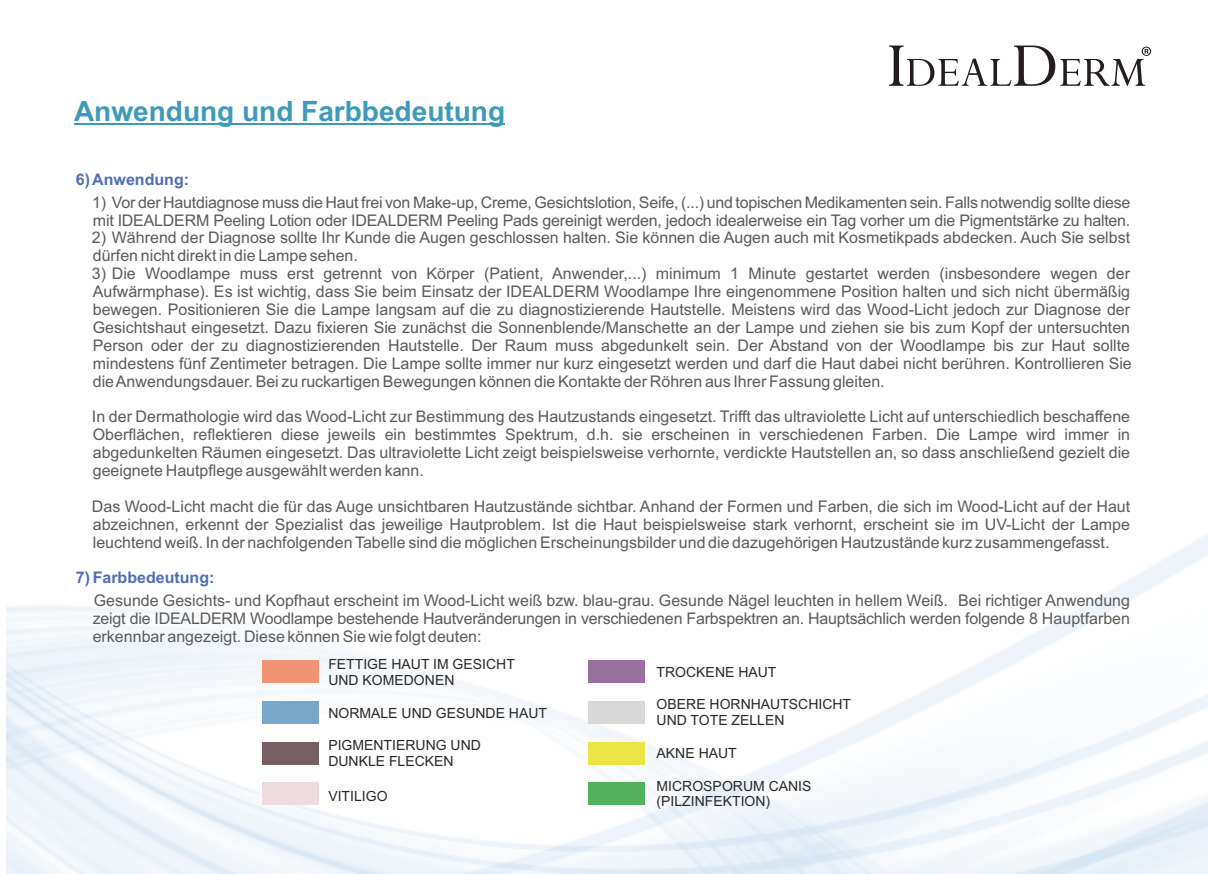
<style>
.page{position:relative;width:1208px;height:874px;background:#fff}
.page>*{position:absolute;margin:0;border:0;box-sizing:border-box;transform-origin:0 0}
.t1{font:700 28px "Arial";color:#3e9ab9}
.t2{font:16px/17.8px "Arial";color:#5b5b5b;text-align:justify}
.t3{font:700 16px "Arial";color:#516eb3}
.t4{font:14px/15.6px "Arial";color:#2b2a29}
</style>
<div class="page">
<img style="left:6px;top:50px;width:1202px;height:823px">
<div style="left:262px;top:660px;width:57px;height:22px;background:#f29374"></div>
<div style="left:262px;top:700px;width:57px;height:23px;background:#77a8c9"></div>
<div style="left:262px;top:741px;width:57px;height:23px;background:#785f63"></div>
<div style="left:588px;top:660px;width:57px;height:22px;background:#9a70a0"></div>
<div style="left:588px;top:700px;width:57px;height:23px;background:#d8d8d8"></div>
<div style="left:588px;top:741px;width:57px;height:23px;background:#eae447"></div>
<div style="left:588px;top:782px;width:57px;height:22px;background:#52b15b"></div>
<hr style="left:74px;top:123px;width:431px;height:2px;background:#3e9ab9">
<div style="left:262px;top:782px;width:57px;height:22px;background:#eedbdf"></div>
<svg style="left:889px;top:45px;width:262px;height:41px"></svg>
<h1 class="t1" style="left:74px;top:100px;width:432px">Anwendung und Farbbedeutung</h1>
<p class="t3" style="left:76px;top:173px;width:115px">6) Anwendung:</p>
<p class="t2" style="left:92px;top:194px;width:1040px">1) Vor der Hautdiagnose muss die Haut frei von Make-up, Creme, Gesichtslotion, Seife, (...) und topischen Medikamenten sein. Falls notwendig sollte diese mit IDEALDERM Peeling Lotion oder IDEALDERM Peeling Pads gereinigt werden, jedoch idealerweise ein Tag vorher um die Pigmentstärke zu halten.</p>
<p class="t2" style="left:92px;top:230px;width:1039px">2) Während der Diagnose sollte Ihr Kunde die Augen geschlossen halten. Sie können die Augen auch mit Kosmetikpads abdecken. Auch Sie selbst dürfen nicht direkt in die Lampe sehen.</p>
<p class="t2" style="left:92px;top:266px;width:1041px">3) Die Woodlampe muss erst getrennt von Körper (Patient, Anwender,...) minimum 1 Minute gestartet werden (insbesondere wegen der Aufwärmphase). Es ist wichtig, dass Sie beim Einsatz der IDEALDERM Woodlampe Ihre eingenommene Position halten und sich nicht übermäßig bewegen. Positionieren Sie die Lampe langsam auf die zu diagnostizierende Hautstelle. Meistens wird das Wood-Licht jedoch zur Diagnose der Gesichtshaut eingesetzt. Dazu fixieren Sie zunächst die Sonnenblende/Manschette an der Lampe und ziehen sie bis zum Kopf der untersuchten Person oder der zu diagnostizierenden Hautstelle. Der Raum muss abgedunkelt sein. Der Abstand von der Woodlampe bis zur Haut sollte mindestens fünf Zentimeter betragen. Die Lampe sollte immer nur kurz eingesetzt werden und darf die Haut dabei nicht berühren. Kontrollieren Sie die Anwendungsdauer. Bei zu ruckartigen Bewegungen können die Kontakte der Röhren aus Ihrer Fassung gleiten.</p>
<p class="t2" style="left:92px;top:409px;width:1039px">In der Dermathologie wird das Wood-Licht zur Bestimmung des Hautzustands eingesetzt. Trifft das ultraviolette Licht auf unterschiedlich beschaffene Oberflächen, reflektieren diese jeweils ein bestimmtes Spektrum, d.h. sie erscheinen in verschiedenen Farben. Die Lampe wird immer in abgedunkelten Räumen eingesetzt. Das ultraviolette Licht zeigt beispielsweise verhornte, verdickte Hautstellen an, so dass anschließend gezielt die geeignete Hautpflege ausgewählt werden kann.</p>
<p class="t2" style="left:92px;top:498px;width:1039px">Das Wood-Licht macht die für das Auge unsichtbaren Hautzustände sichtbar. Anhand der Formen und Farben, die sich im Wood-Licht auf der Haut abzeichnen, erkennt der Spezialist das jeweilige Hautproblem. Ist die Haut beispielsweise stark verhornt, erscheint sie im UV-Licht der Lampe leuchtend weiß. In der nachfolgenden Tabelle sind die möglichen Erscheinungsbilder und die dazugehörigen Hautzustände kurz zusammengefasst.</p>
<p class="t3" style="left:76px;top:571px;width:140px">7) Farbbedeutung:</p>
<p class="t2" style="left:93px;top:592px;width:1038px">Gesunde Gesichts- und Kopfhaut erscheint im Wood-Licht weiß bzw. blau-grau. Gesunde Nägel leuchten in hellem Weiß. Bei richtiger Anwendung zeigt die IDEALDERM Woodlampe bestehende Hautveränderungen in verschiedenen Farbspektren an. Hauptsächlich werden folgende 8 Hauptfarben erkennbar angezeigt. Diese können Sie wie folgt deuten:</p>
<p class="t4" style="left:328px;top:657px;width:188px">FETTIGE HAUT IM GESICHT<br>UND KOMEDONEN</p>
<p class="t4" style="left:328px;top:706px;width:220px">NORMALE UND GESUNDE HAUT</p>
<p class="t4" style="left:328px;top:738px;width:154px">PIGMENTIERUNG UND<br>DUNKLE FLECKEN</p>
<p class="t4" style="left:656px;top:665px;width:121px">TROCKENE HAUT</p>
<p class="t4" style="left:656px;top:697px;width:196px">OBERE HORNHAUTSCHICHT<br>UND TOTE ZELLEN</p>
<p class="t4" style="left:656px;top:746px;width:82px">AKNE HAUT</p>
<p class="t4" style="left:328px;top:789px;width:61px">VITILIGO</p>
<p class="t4" style="left:656px;top:778px;width:156px">MICROSPORUM CANIS (PILZINFEKTION)</p>
</div>
